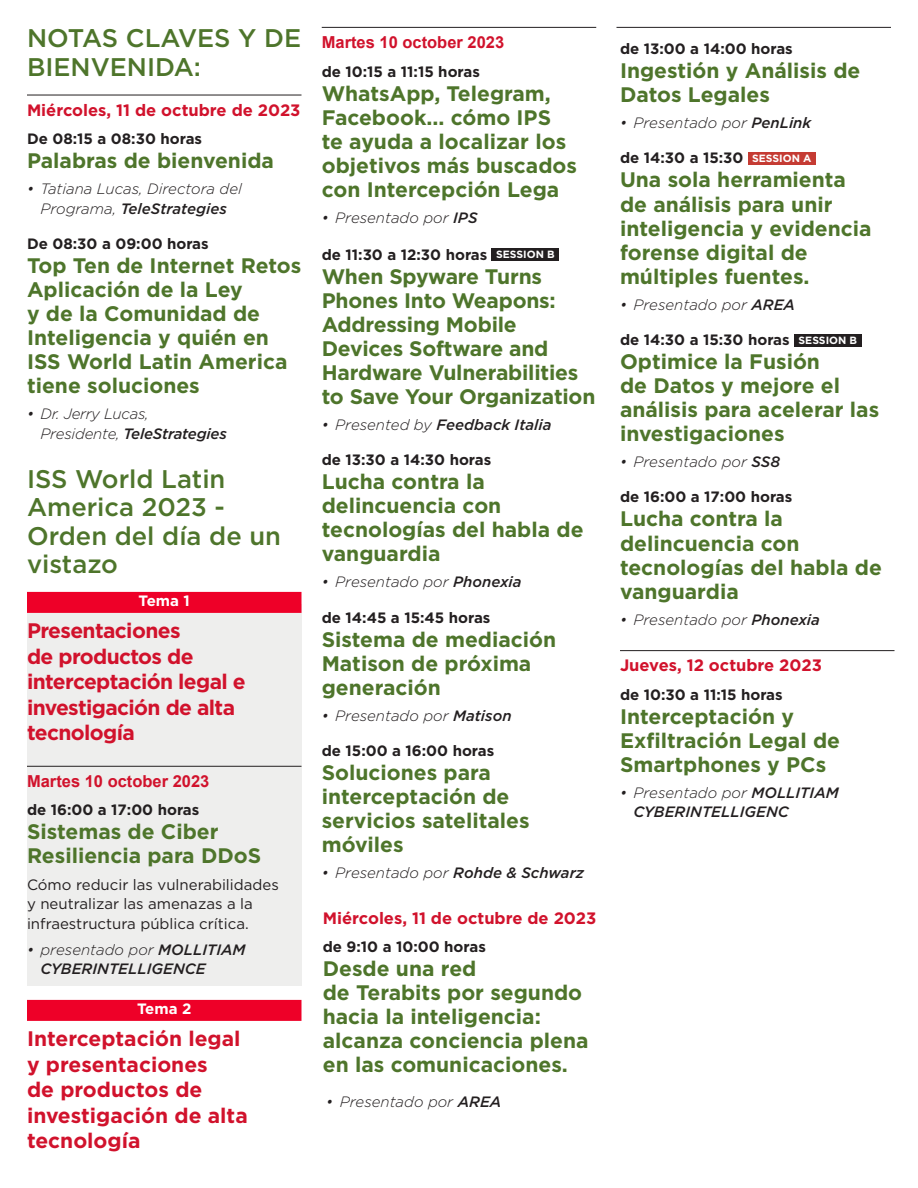
<style>
.page{position:relative;width:918px;height:1188px;background:#fff}
.page>*{position:absolute;margin:0;border:0;box-sizing:border-box;transform-origin:0 0}
.seminar{font:500 25.5px/28.5px "Gotham";color:#4e752b}
.event_title{font:700 21px/24px "Gotham";color:#4e752b}
.track_title{font:700 21px/25.5px "Gotham";letter-spacing:-.03em;color:#d1122c}
.track_title-2{font:700 21px/25.5px "Gotham";color:#d1122c}
.bt{font:700 21px/24px "Gotham";color:#4e752b}
.day{font:700 16.5px "Gotham";color:#d1122c}
.bt-2{font:700 16.5px "Arial";color:#d1122c}
.event_title-2{font:700 16.5px "Arial";color:#d1122c}
.t1{font:italic 300 15px/19.5px "Gotham";color:#231f20;text-align:center}
.time{font:700 15px "Gotham";color:#231f20}
.t2{font:italic 500 15px/19.5px "Gotham";color:#231f20}
.bt-3{font:15px/19.5px "Gotham";color:#231f20}
.bt-4{font:700 15px "Gotham";color:#231f20}
.event_title-3{font:700 15px "Gotham";color:#231f20}
.bar_subhead{font:700 15px "Gotham";color:#fff}
.time-2{font:700 10.5px "Gotham";color:#fff}
.s1{font-weight:500}
.s2{font-weight:300}
</style>
<div class="page">
<div style="left:27px;top:605px;width:275px;height:381px;background:#eeeeed"></div>
<hr style="left:27px;top:95px;width:275px;height:1px;background:#231f20">
<div style="left:27px;top:592px;width:275px;height:21px;background:#ee0028"></div>
<hr style="left:27px;top:766px;width:275px;height:1px;background:#231f20">
<div style="left:27px;top:1000px;width:275px;height:21px;background:#ee0028"></div>
<hr style="left:322px;top:27px;width:274px;height:1px;background:#231f20">
<div style="left:492px;top:249px;width:67px;height:12px;background:#231f20"></div>
<hr style="left:616px;top:27px;width:275px;height:1px;background:#231f20">
<hr style="left:620px;top:650px;width:275px;height:1px;background:#231f20">
<div style="left:748px;top:153px;width:67px;height:12px;background:#c53b33"></div>
<div style="left:794px;top:334px;width:68px;height:12px;background:#231f20"></div>
<p class="seminar" style="left:27px;top:24px;width:276px">NOTAS CLAVES Y DE<br>BIENVENIDA:</p>
<p class="day" style="left:27px;top:99px;width:275px">Miércoles, 11 de octubre de 2023</p>
<p class="time" style="left:27px;top:129px;width:177px">De 08:15 a 08:30 horas</p>
<p class="event_title" style="left:27px;top:149px;width:248px">Palabras de bienvenida</p>
<p class="t1" style="left:27px;top:179px;width:216px">• Tatiana Lucas, Directora del<br>Programa, <span class="s1">TeleStrategies</span></p>
<p class="time" style="left:27px;top:234px;width:183px">De 08:30 a 09:00 horas</p>
<p class="event_title" style="left:27px;top:254px;width:276px">Top Ten de Internet Retos<br>Aplicación de la Ley<br>y de la Comunidad de<br>Inteligencia y quién en<br>ISS World Latin America tiene soluciones</p>
<p class="t1" style="left:40px;top:404px;width:188px;text-align:left;text-indent:-14px">• Dr. Jerry Lucas,<br>Presidente, <span class="s1">TeleStrategies</span></p>
<p class="seminar" style="left:27px;top:464px;width:256px">ISS World Latin<br>America 2023 -<br>Orden del día de un vistazo</p>
<p class="bar_subhead" style="left:139px;top:591px;width:53px">Tema 1</p>
<p class="track_title" style="left:27px;top:618px;width:220px">Presentaciones<br>de productos de interceptación legal e investigación de alta tecnología</p>
<p class="bt-2" style="left:27px;top:770px;width:184px">Martes 10 october 2023</p>
<p class="bt-4" style="left:27px;top:800px;width:174px">de 16:00 a 17:00 horas</p>
<p class="bt" style="left:27px;top:820px;width:236px">Sistemas de Ciber<br>Resiliencia para DDoS</p>
<p class="bt-3" style="left:27px;top:874px;width:253px">Cómo reducir las vulnerabilidades y neutralizar las amenazas a la infraestructura pública crítica.</p>
<p class="t2" style="left:40px;top:940px;width:207px;text-indent:-14px"><span class="s2">• presentado por</span> MOLLITIAM<br>CYBERINTELLIGENCE</p>
<p class="bar_subhead" style="left:137px;top:999px;width:56px">Tema 2</p>
<p class="track_title-2" style="left:27px;top:1026px;width:222px">Interceptación legal y presentaciones<br>de productos de investigación de alta tecnología</p>
<p class="event_title-2" style="left:322px;top:32px;width:184px">Martes 10 october 2023</p>
<p class="event_title-3" style="left:322px;top:61px;width:160px">de 10:15 a 11:15 horas</p>
<p class="event_title" style="left:322px;top:81px;width:257px">WhatsApp, Telegram,<br>Facebook... cómo IPS te ayuda a localizar los objetivos más buscados con Intercepción Lega</p>
<p class="t1" style="left:322px;top:207px;width:157px">• Presentado por <span class="s1">IPS</span></p>
<p class="time" style="left:322px;top:244px;width:167px">de 11:30 a 12:30 horas</p>
<p class="time-2" style="left:496px;top:248px;width:60px">SESSION B</p>
<p class="event_title" style="left:322px;top:264px;width:275px">When Spyware Turns<br>Phones Into Weapons:<br>Addressing Mobile<br>Devices Software and<br>Hardware Vulnerabilities to Save Your Organization</p>
<p class="t2" style="left:322px;top:415px;width:231px"><span class="s2">• Presented by</span> Feedback Italia</p>
<p class="time" style="left:322px;top:450px;width:171px">de 13:30 a 14:30 horas</p>
<p class="event_title" style="left:322px;top:470px;width:263px">Lucha contra la delincuencia con tecnologías del habla de vanguardia</p>
<p class="t1" style="left:322px;top:572px;width:201px">• Presentado por <span class="s1">Phonexia</span></p>
<p class="time" style="left:322px;top:607px;width:170px">de 14:45 a 15:45 horas</p>
<p class="event_title" style="left:322px;top:627px;width:236px">Sistema de mediación<br>Matison de próxima generación</p>
<p class="t1" style="left:322px;top:705px;width:191px">• Presentado por <span class="s1">Matison</span></p>
<p class="time" style="left:322px;top:741px;width:174px">de 15:00 a 16:00 horas</p>
<p class="event_title" style="left:322px;top:761px;width:209px">Soluciones para interceptación de servicios satelitales móviles</p>
<p class="t1" style="left:322px;top:863px;width:264px">• Presentado por <span class="s1">Rohde &amp; Schwarz</span></p>
<p class="day" style="left:323px;top:907px;width:275px">Miércoles, 11 de octubre de 2023</p>
<p class="time" style="left:323px;top:937px;width:165px">de 9:10 a 10:00 horas</p>
<p class="event_title" style="left:323px;top:957px;width:267px">Desde una red<br>de Terabits por segundo hacia la inteligencia: alcanza conciencia plena en las comunicaciones.</p>
<p class="t1" style="left:326px;top:1092px;width:177px">• Presentado por <span class="s1">AREA</span></p>
<p class="time" style="left:620px;top:39px;width:174px">de 13:00 a 14:00 horas</p>
<p class="event_title" style="left:620px;top:58px;width:242px">Ingestión y Análisis de<br>Datos Legales</p>
<p class="t1" style="left:620px;top:113px;width:193px">• Presentado por <span class="s1">PenLink</span></p>
<p class="time" style="left:620px;top:148px;width:125px">de 14:30 a 15:30</p>
<p class="time-2" style="left:752px;top:152px;width:61px">SESSION A</p>
<p class="event_title" style="left:620px;top:168px;width:253px">Una sola herramienta de análisis para unir inteligencia y evidencia forense digital de múltiples fuentes.</p>
<p class="t1" style="left:620px;top:294px;width:177px">• Presentado por <span class="s1">AREA</span></p>
<p class="time" style="left:620px;top:330px;width:171px">de 14:30 a 15:30 horas</p>
<p class="time-2" style="left:799px;top:333px;width:60px">SESSION B</p>
<p class="event_title" style="left:620px;top:349px;width:261px">Optimice la Fusión<br>de Datos y mejore el análisis para acelerar las investigaciones</p>
<p class="t1" style="left:620px;top:452px;width:162px">• Presentado por <span class="s1">SS8</span></p>
<p class="time" style="left:620px;top:487px;width:174px">de 16:00 a 17:00 horas</p>
<p class="event_title" style="left:620px;top:507px;width:263px">Lucha contra la delincuencia con tecnologías del habla de vanguardia</p>
<p class="t1" style="left:620px;top:609px;width:201px">• Presentado por <span class="s1">Phonexia</span></p>
<p class="day" style="left:620px;top:654px;width:203px">Jueves, 12 octubre 2023</p>
<p class="time" style="left:620px;top:684px;width:164px">de 10:30 a 11:15 horas</p>
<p class="event_title" style="left:620px;top:704px;width:222px">Interceptación y<br>Exfiltración Legal de<br>Smartphones y PCs</p>
<p class="t2" style="left:634px;top:783px;width:207px;text-indent:-14px"><span class="s2">• Presentado por</span> MOLLITIAM<br>CYBERINTELLIGENC</p>
</div>
